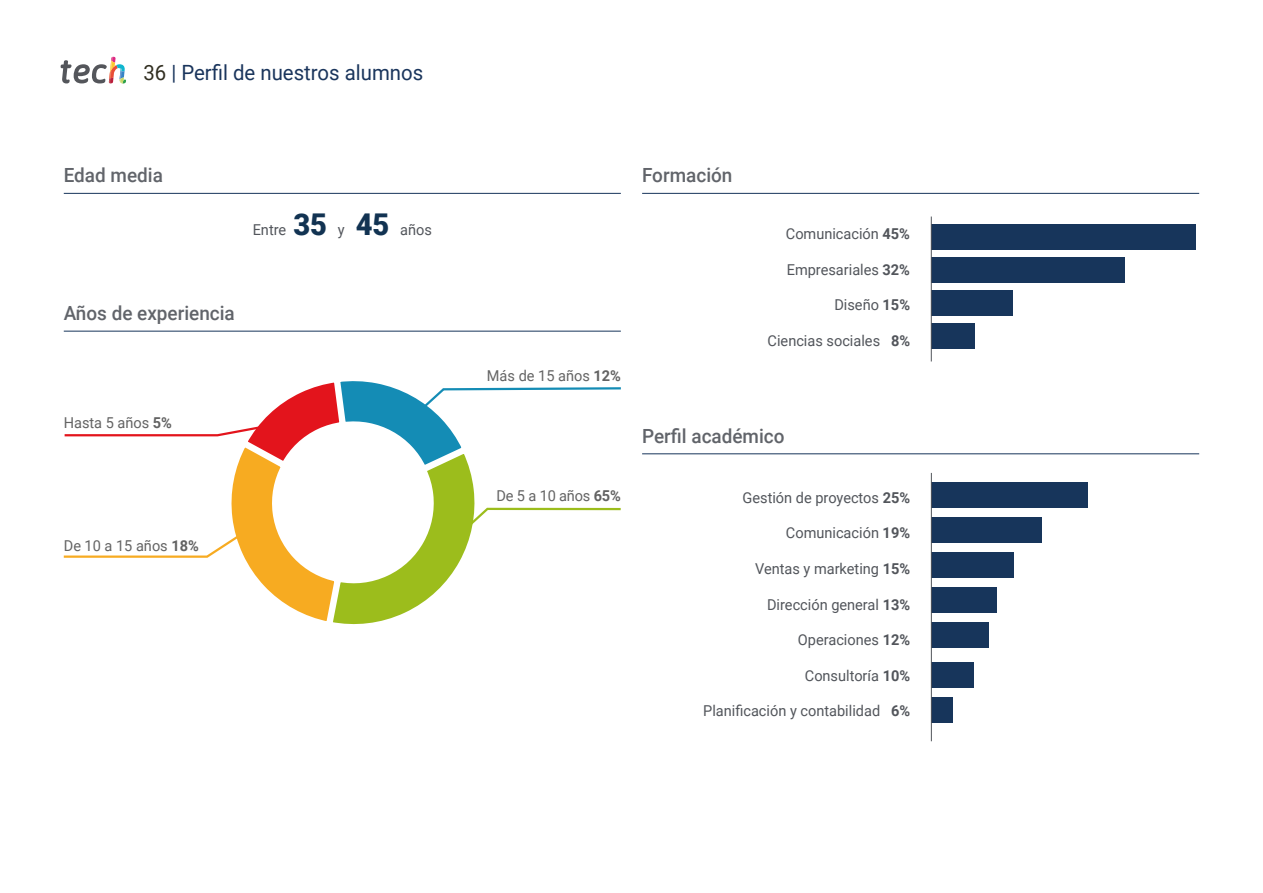
<style>
.page{position:relative;width:1263px;height:893px;background:#fff}
.page>*{position:absolute;margin:0;border:0;box-sizing:border-box;transform-origin:0 0}
.t1{font:21px "Roboto";color:#1a355c}
.t2{font:500 19.5px "Roboto";color:#61646a}
.t3{font:15px "Roboto";color:#52555b}
.t4{font:15px "Roboto";color:#636363}
.s1{color:#312e20}
.s2{font-weight:900;font-size:30px;color:#123352}
.s3{font-weight:700}
</style>
<div class="page">
<svg style="left:61px;top:57px;width:65px;height:27px"></svg>
<hr style="left:64px;top:193px;width:557px;height:1px;background:#17355b">
<hr style="left:64px;top:331px;width:557px;height:1px;background:#17355b">
<hr style="left:642px;top:453px;width:557px;height:1px;background:#17355b">
<div style="left:931px;top:482px;width:157px;height:26px;background:#17355b"></div>
<div style="left:931px;top:517px;width:111px;height:26px;background:#17355b"></div>
<div style="left:931px;top:552px;width:83px;height:26px;background:#17355b"></div>
<div style="left:931px;top:587px;width:66px;height:25px;background:#17355b"></div>
<div style="left:931px;top:662px;width:43px;height:26px;background:#17355b"></div>
<div style="left:931px;top:622px;width:58px;height:25px;background:#17355b"></div>
<div style="left:931px;top:697px;width:21px;height:25px;background:#17355b"></div>
<hr style="left:931px;top:473px;width:1px;height:268px;background:#52555b">
<hr style="left:642px;top:193px;width:557px;height:1px;background:#17355b">
<div style="left:931px;top:224px;width:265px;height:26px;background:#17355b"></div>
<div style="left:931px;top:257px;width:194px;height:26px;background:#17355b"></div>
<div style="left:931px;top:290px;width:82px;height:26px;background:#17355b"></div>
<div style="left:931px;top:323px;width:44px;height:26px;background:#17355b"></div>
<hr style="left:931px;top:217px;width:1px;height:144px;background:#52555b">
<svg style="left:63px;top:381px;width:558px;height:244px"></svg>
<h1 class="t1" style="left:144px;top:57px;width:281px"><span class="s1">36</span> | Perfil de nuestros alumnos</h1>
<h2 class="t2" style="left:64px;top:161px;width:101px">Edad media</h2>
<p class="t3" style="left:253px;top:219px;width:181px">Entre <span class="s2">35</span> y <span class="s2">45</span> años</p>
<h2 class="t2" style="left:64px;top:300px;width:173px">Años de experiencia</h2>
<p class="t4" style="left:64px;top:413px;width:110px">Hasta 5 años <span class="s3">5%</span></p>
<p class="t4" style="left:64px;top:535px;width:137px">De 10 a 15 años <span class="s3">18%</span></p>
<p class="t4" style="left:487px;top:365px;width:135px">Más de 15 años <span class="s3">12%</span></p>
<p class="t4" style="left:496px;top:485px;width:126px">De 5 a 10 años <span class="s3">65%</span></p>
<h2 class="t2" style="left:642px;top:161px;width:92px">Formación</h2>
<p class="t3" style="left:786px;top:224px;width:126px">Comunicación <span class="s3">45%</span></p>
<p class="t3" style="left:787px;top:259px;width:125px">Empresariales <span class="s3">32%</span></p>
<p class="t3" style="left:834px;top:295px;width:77px">Diseño <span class="s3">15%</span></p>
<p class="t3" style="left:768px;top:330px;width:144px">Ciencias sociales <span class="s3">8%</span></p>
<h2 class="t2" style="left:642px;top:422px;width:144px">Perfil académico</h2>
<p class="t3" style="left:742px;top:487px;width:169px">Gestión de proyectos <span class="s3">25%</span></p>
<p class="t3" style="left:786px;top:523px;width:126px">Comunicación <span class="s3">19%</span></p>
<p class="t3" style="left:755px;top:558px;width:157px">Ventas y marketing <span class="s3">15%</span></p>
<p class="t3" style="left:767px;top:594px;width:145px">Dirección general <span class="s3">13%</span></p>
<p class="t3" style="left:798px;top:629px;width:114px">Operaciones <span class="s3">12%</span></p>
<p class="t3" style="left:805px;top:665px;width:107px">Consultoría <span class="s3">10%</span></p>
<p class="t3" style="left:703px;top:700px;width:208px">Planificación y contabilidad <span class="s3">6%</span></p>
</div>
